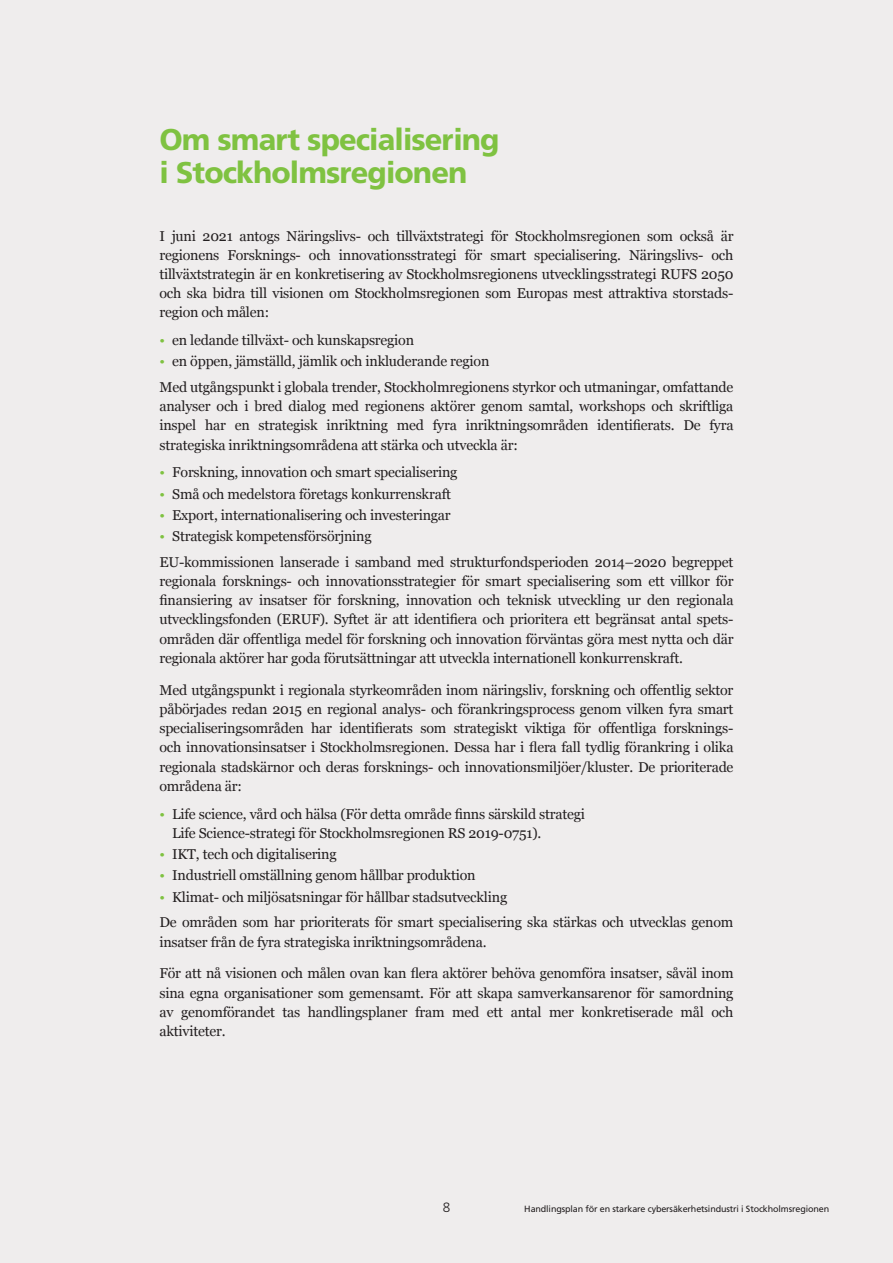
<style>
.page{position:relative;width:893px;height:1263px;background:#efeded}
.page>*{position:absolute;margin:0;border:0;box-sizing:border-box;transform-origin:0 0}
._01_-_Rubrik_1{font:800 30px/33px "Frutiger SLLOTF";letter-spacing:-.03em;color:#7fc241}
._03_-_Text_1_Georgia{font:14.25px/19.2px "Georgia";letter-spacing:-.015em;color:#231f20;text-align:justify}
.t1{font:300 13.5px "Frutiger SLLOTF";color:#231f20}
.t2{font:9px "Frutiger SLLOTF";letter-spacing:-.015em;color:#231f20}
.s1{color:#7fc241}
</style>
<div class="page">
<h1 class="_01_-_Rubrik_1" style="left:159px;top:123px;width:342px">Om smart specialisering i Stockholmsregionen</h1>
<p class="_03_-_Text_1_Georgia" style="left:159px;top:225px;width:576px">I juni 2021 antogs Näringslivs- och tillväxtstrategi för Stockholmsregionen som också är regionens Forsknings- och innovationsstrategi för smart specialisering. Näringslivs- och tillväxtstrategin är en konkretisering av Stockholmsregionens utvecklingsstrategi RUFS 2050 och ska bidra till visionen om Stockholmsregionen som Europas mest attraktiva storstads&shy;region och målen:</p>
<p class="_03_-_Text_1_Georgia" style="left:159px;top:330px;width:256px"><span class="s1">•</span> en ledande tillväxt- och kunskapsregion</p>
<p class="_03_-_Text_1_Georgia" style="left:159px;top:351px;width:331px"><span class="s1">•</span> en öppen, jämställd, jämlik och inkluderande region</p>
<p class="_03_-_Text_1_Georgia" style="left:159px;top:377px;width:576px">Med utgångspunkt i globala trender, Stockholmregionens styrkor och utmaningar, omfattande analyser och i bred dialog med regionens aktörer genom samtal, workshops och skriftliga inspel har en strategisk inriktning med fyra inriktningsområden identifierats. De fyra strategiska inriktningsområdena att stärka och utveckla är:</p>
<p class="_03_-_Text_1_Georgia" style="left:159px;top:462px;width:300px"><span class="s1">•</span> Forskning, innovation och smart specialisering</p>
<p class="_03_-_Text_1_Georgia" style="left:159px;top:483px;width:293px"><span class="s1">•</span> Små och medelstora företags konkurrenskraft</p>
<p class="_03_-_Text_1_Georgia" style="left:159px;top:505px;width:293px"><span class="s1">•</span> Export, internationalisering och investeringar</p>
<p class="_03_-_Text_1_Georgia" style="left:159px;top:526px;width:214px"><span class="s1">•</span> Strategisk kompetensförsörjning</p>
<p class="_03_-_Text_1_Georgia" style="left:159px;top:552px;width:576px">EU-kommissionen lanserade i samband med strukturfondsperioden 2014–2020 begreppet regionala forsknings- och innovationsstrategier för smart specialisering som ett villkor för finansiering av insatser för forskning, innovation och teknisk utveckling ur den regionala utvecklingsfonden (ERUF). Syftet är att identifiera och prioritera ett begränsat antal spets&shy;områden där offentliga medel för forskning och innovation förväntas göra mest nytta och där regionala aktörer har goda förutsättningar att utveckla internationell konkurrenskraft.</p>
<p class="_03_-_Text_1_Georgia" style="left:159px;top:680px;width:576px">Med utgångspunkt i regionala styrkeområden inom näringsliv, forskning och offentlig sektor påbörjades redan 2015 en regional analys- och förankringsprocess genom vilken fyra smart specialiseringsområden har identifierats som strategiskt viktiga för offentliga forsknings&shy;och innovationsinsatser i Stockholmsregionen. Dessa har i flera fall tydlig förankring i olika regionala stadskärnor och deras forsknings- och innovationsmiljöer/kluster. De prioriterade områdena är:</p>
<p class="_03_-_Text_1_Georgia" style="left:172px;top:803px;width:414px;text-indent:-13px"><span class="s1">•</span> Life science, vård och hälsa (För detta område finns särskild strategi<br>Life Science-strategi för Stockholmsregionen RS 2019-0751).</p>
<p class="_03_-_Text_1_Georgia" style="left:159px;top:844px;width:179px"><span class="s1">•</span> IKT, tech och digitalisering</p>
<p class="_03_-_Text_1_Georgia" style="left:159px;top:865px;width:318px"><span class="s1">•</span> Industriell omställning genom hållbar produktion</p>
<p class="_03_-_Text_1_Georgia" style="left:159px;top:887px;width:349px"><span class="s1">•</span> Klimat- och miljösatsningar för hållbar stadsutveckling</p>
<p class="_03_-_Text_1_Georgia" style="left:159px;top:912px;width:576px">De områden som har prioriterats för smart specialisering ska stärkas och utvecklas genom insatser från de fyra strategiska inriktningsområdena.</p>
<p class="_03_-_Text_1_Georgia" style="left:159px;top:963px;width:576px">För att nå visionen och målen ovan kan flera aktörer behöva genomföra insatser, såväl inom sina egna organisationer som gemensamt. För att skapa samverkansarenor för samordning av genomförandet tas handlingsplaner fram med ett antal mer konkretiserade mål och aktiviteter.</p>
<p class="t1" style="left:443px;top:1200px;width:9px">8</p>
<p class="t2" style="left:524px;top:1203px;width:306px">Handlingsplan för en starkare cybersäkerhetsindustri i Stockholmsregionen</p>
</div>
